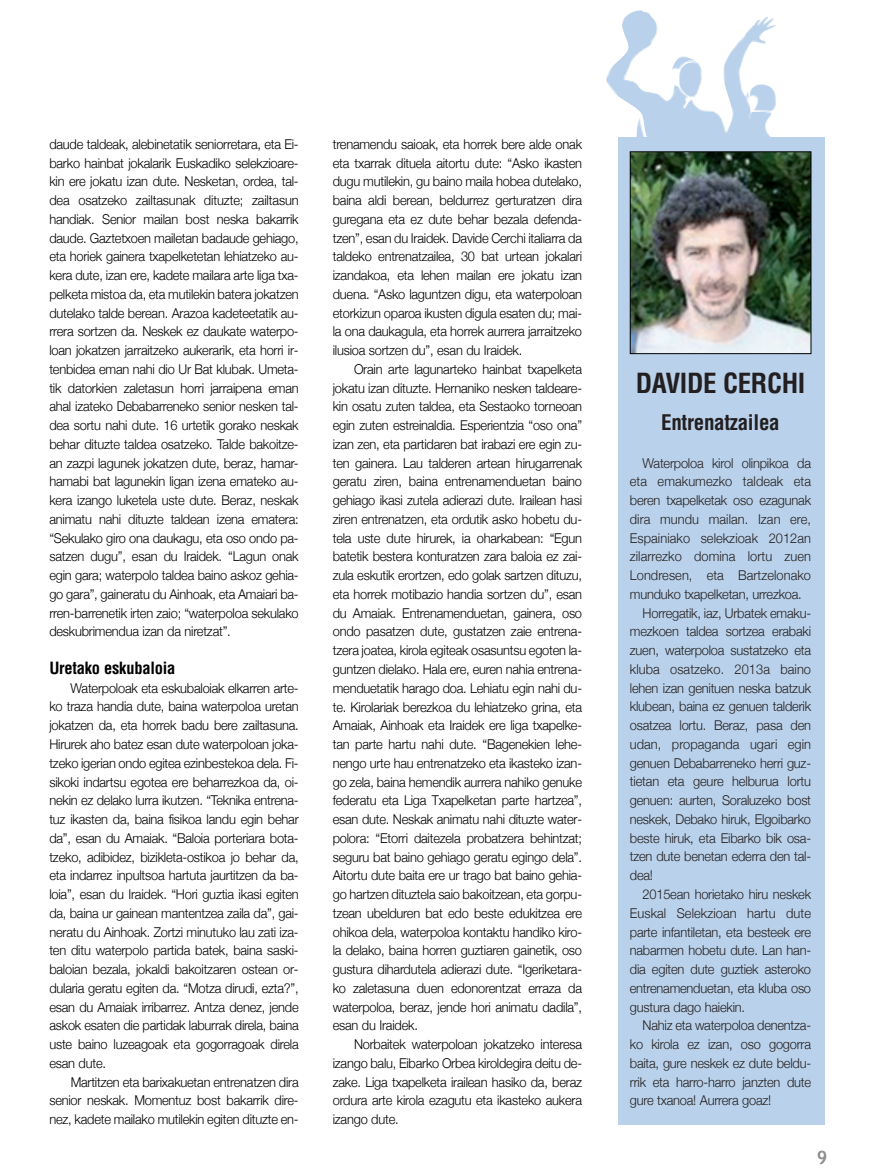
<style>
.page{position:relative;width:877px;height:1175px;background:#fff}
.page>*{position:absolute;margin:0;border:0;box-sizing:border-box;transform-origin:0 0}
.t1{font:700 condensed 27px "Helvetica";letter-spacing:-.015em;color:#231f20}
.t2{font:700 condensed 21px "Helvetica";letter-spacing:-.015em;color:#231f20}
.t3{font:18px "Trebuchet MS";color:#716c6b}
.t4{font:700 condensed 16.5px "Helvetica";letter-spacing:-.015em;color:#000}
.t5{font:300 13.5px/18.8px "Helvetica Neue";letter-spacing:-.015em;color:#000;text-align:justify;scale:.95 1}
.t6{font:300 13.5px "Helvetica Neue";letter-spacing:-.015em;color:#231f20;scale:.95 1}
.t7{font:300 13.5px "Helvetica Neue";letter-spacing:.005em;color:#231f20;scale:.95 1}
</style>
<div class="page">
<img style="left:606px;top:10px;width:170px;height:127px">
<div style="left:618px;top:137px;width:207px;height:987px;background:#b9d1ea"></div>
<img style="left:632px;top:153px;width:177px;height:199px">
<div style="left:630px;top:151px;width:181px;height:203px;border:1px solid #000"></div>
<p class="t5" style="left:49px;top:134px;width:264px">daude taldeak, alebinetatik seniorretara, eta ei&shy;barko hainbat jokalarik euskadiko selekzioare&shy;kin ere jokatu izan dute. Nesketan, ordea, tal&shy;dea osatzeko zailtasunak dituzte; zailtasun handiak. senior mailan bost neska bakarrik daude. Gaztetxoen mailetan badaude gehiago, eta horiek gainera txapelketetan lehiatzeko au&shy;kera dute, izan ere, kadete mailara arte liga txa&shy;pelketa mistoa da, eta mutilekin batera jokatzen dutelako talde berean. arazoa kadeteetatik au&shy;rrera sortzen da. Neskek ez daukate waterpo&shy;loan jokatzen jarraitzeko aukerarik, eta horri ir&shy;tenbidea eman nahi dio ur bat klubak. umeta&shy;tik datorkien zaletasun horri jarraipena eman ahal izateko debabarreneko senior nesken tal&shy;dea sortu nahi dute. 16 urtetik gorako neskak behar dituzte taldea osatzeko. talde bakoitze&shy;an zazpi lagunek jokatzen dute, beraz, hamar&shy;hamabi bat lagunekin ligan izena emateko au&shy;kera izango luketela uste dute. beraz, neskak animatu nahi dituzte taldean izena ematera: “sekulako giro ona daukagu, eta oso ondo pa&shy;satzen dugu”, esan du iraidek. “Lagun onak egin gara; waterpolo taldea baino askoz gehia&shy;go gara”, gaineratu du ainhoak, eta amaiari ba&shy;rren-barrenetik irten zaio; “waterpoloa sekulako deskubrimendua izan da niretzat”.</p>
<p class="t4" style="left:49px;top:658px;width:127px">Uretako eskubaloia</p>
<p class="t5" style="left:49px;top:678px;width:264px;text-indent:21px">Waterpoloak eta eskubaloiak elkarren arte&shy;ko traza handia dute, baina waterpoloa uretan jokatzen da, eta horrek badu bere zailtasuna.<br>Hirurek aho batez esan dute waterpoloan joka&shy;tzeko igerian ondo egitea ezinbestekoa dela. Fi&shy;sikoki indartsu egotea ere beharrezkoa da, oi&shy;nekin ez delako lurra ikutzen. “teknika entrena&shy;tuz ikasten da, baina fisikoa landu egin behar da”, esan du amaiak. “baloia porteriara bota&shy;tzeko, adibidez, bizikleta-ostikoa jo behar da, eta indarrez inpultsoa hartuta jaurtitzen da ba&shy;loia”, esan du iraidek. “Hori guztia ikasi egiten da, baina ur gainean mantentzea zaila da”, gai&shy;neratu du ainhoak. zortzi minutuko lau zati iza&shy;ten ditu waterpolo partida batek, baina saski&shy;baloian bezala, jokaldi bakoitzaren ostean or&shy;dularia geratu egiten da. “Motza dirudi, ezta?”, esan du amaiak irribarrez. antza denez, jende askok esaten die partidak laburrak direla, baina uste baino luzeagoak eta gogorragoak direla esan dute.</p>
<p class="t5" style="left:49px;top:1072px;width:264px;text-indent:21px">Martitzen eta barixakuetan entrenatzen dira senior neskak. Momentuz bost bakarrik dire&shy;nez, kadete mailako mutilekin egiten dituzte en-</p>
<p class="t5" style="left:333px;top:134px;width:264px">trenamendu saioak, eta horrek bere alde onak eta txarrak dituela aitortu dute: “asko ikasten dugu mutilekin, gu baino maila hobea dutelako, baina aldi berean, beldurrez gerturatzen dira guregana eta ez dute behar bezala defenda&shy;tzen”, esan du iraidek. davide Cerchi italiarra da taldeko entrenatzailea, 30 bat urtean jokalari izandakoa, eta lehen mailan ere jokatu izan duena. “asko laguntzen digu, eta waterpoloan etorkizun oparoa ikusten digula esaten du; mai&shy;la ona daukagula, eta horrek aurrera jarraitzeko ilusioa sortzen du”, esan du iraidek.</p>
<p class="t5" style="left:333px;top:359px;width:264px;text-indent:21px">orain arte lagunarteko hainbat txapelketa jokatu izan dituzte. Hernaniko nesken taldeare&shy;kin osatu zuten taldea, eta sestaoko torneoan egin zuten estreinaldia. esperientzia “oso ona” izan zen, eta partidaren bat irabazi ere egin zu&shy;ten gainera. Lau talderen artean hirugarrenak geratu ziren, baina entrenamenduetan baino gehiago ikasi zutela adierazi dute. irailean hasi ziren entrenatzen, eta ordutik asko hobetu du&shy;tela uste dute hirurek, ia oharkabean: “egun batetik bestera konturatzen zara baloia ez zai&shy;zula eskutik erortzen, edo golak sartzen dituzu, eta horrek motibazio handia sortzen du”, esan du amaiak. entrenamenduetan, gainera, oso ondo pasatzen dute, gustatzen zaie entrena&shy;tzera joatea, kirola egiteak osasuntsu egoten la&shy;guntzen dielako. Hala ere, euren nahia entrena&shy;menduetatik harago doa. Lehiatu egin nahi du&shy;te. kirolariak berezkoa du lehiatzeko grina, eta amaiak, ainhoak eta iraidek ere liga txapelke&shy;tan parte hartu nahi dute. “bagenekien lehe&shy;nengo urte hau entrenatzeko eta ikasteko izan&shy;go zela, baina hemendik aurrera nahiko genuke federatu eta Liga txapelketan parte hartzea”, esan dute. Neskak animatu nahi dituzte water&shy;polora: “etorri daitezela probatzera behintzat; seguru bat baino gehiago geratu egingo dela”. aitortu dute baita ere ur trago bat baino gehia&shy;go hartzen dituztela saio bakoitzean, eta gorpu&shy;tzean ubelduren bat edo beste edukitzea ere ohikoa dela, waterpoloa kontaktu handiko kiro&shy;la delako, baina horren guztiaren gainetik, oso gustura dihardutela adierazi dute. “igeriketara&shy;ko zaletasuna duen edonorentzat erraza da waterpoloa, beraz, jende hori animatu dadila”, esan du iraidek.</p>
<p class="t5" style="left:333px;top:1034px;width:264px;text-indent:21px">Norbaitek waterpoloan jokatzeko interesa izango balu, eibarko orbea kiroldegira deitu de&shy;zake. Liga txapelketa irailean hasiko da, beraz ordura arte kirola ezagutu eta ikasteko aukera izango dute.</p>
<h1 class="t1" style="left:636px;top:367px;width:171px">DAVIDE CERCHI</h1>
<h2 class="t2" style="left:661px;top:410px;width:120px">Entrenatzailea</h2>
<p class="t6" style="left:643px;top:454px;width:179px">Waterpoloa kirol olinpikoa da</p>
<p class="t6" style="left:630px;top:473px;width:192px">eta emakumezko taldeak eta</p>
<p class="t6" style="left:630px;top:492px;width:192px">beren txapelketak oso ezagunak</p>
<p class="t6" style="left:630px;top:511px;width:192px">dira mundu mailan. izan ere,</p>
<p class="t7" style="left:630px;top:529px;width:192px">espainiako selekzioak 2012an</p>
<p class="t6" style="left:630px;top:548px;width:192px">zilarrezko domina lortu zuen</p>
<p class="t6" style="left:630px;top:567px;width:192px">Londresen, eta bartzelonako</p>
<p class="t6" style="left:630px;top:586px;width:183px">munduko txapelketan, urrezkoa.</p>
<p class="t6" style="left:643px;top:604px;width:179px">Horregatik, iaz, urbatek emaku-</p>
<p class="t6" style="left:630px;top:623px;width:192px">mezkoen taldea sortzea erabaki</p>
<p class="t6" style="left:630px;top:642px;width:192px">zuen, waterpoloa sustatzeko eta</p>
<p class="t7" style="left:630px;top:661px;width:192px">kluba osatzeko. 2013a baino</p>
<p class="t6" style="left:630px;top:679px;width:192px">lehen izan genituen neska batzuk</p>
<p class="t6" style="left:630px;top:698px;width:192px">klubean, baina ez genuen talderik</p>
<p class="t6" style="left:630px;top:717px;width:192px">osatzea lortu. beraz, pasa den</p>
<p class="t7" style="left:630px;top:736px;width:192px">udan, propaganda ugari egin</p>
<p class="t6" style="left:630px;top:754px;width:192px">genuen debabarreneko herri guz-</p>
<p class="t6" style="left:630px;top:773px;width:192px">tietan eta geure helburua lortu</p>
<p class="t6" style="left:630px;top:792px;width:192px">genuen: aurten, soraluzeko bost</p>
<p class="t6" style="left:630px;top:811px;width:192px">neskek, debako hiruk, elgoibarko</p>
<p class="t6" style="left:630px;top:829px;width:192px">beste hiruk, eta eibarko bik osa-</p>
<p class="t6" style="left:630px;top:848px;width:192px">tzen dute benetan ederra den tal-</p>
<p class="t6" style="left:630px;top:867px;width:26px">dea!</p>
<p class="t6" style="left:643px;top:886px;width:179px">2015ean horietako hiru neskek</p>
<p class="t6" style="left:630px;top:904px;width:192px">euskal selekzioan hartu dute</p>
<p class="t6" style="left:630px;top:923px;width:192px">parte infantiletan, eta besteek ere</p>
<p class="t6" style="left:630px;top:942px;width:192px">nabarmen hobetu dute. Lan han-</p>
<p class="t6" style="left:630px;top:961px;width:192px">dia egiten dute guztiek asteroko</p>
<p class="t6" style="left:630px;top:979px;width:192px">entrenamenduetan, eta kluba oso</p>
<p class="t6" style="left:630px;top:998px;width:123px">gustura dago haiekin.</p>
<p class="t6" style="left:643px;top:1017px;width:179px">Nahiz eta waterpoloa denentza-</p>
<p class="t6" style="left:630px;top:1036px;width:192px">ko kirola ez izan, oso gogorra</p>
<p class="t6" style="left:630px;top:1054px;width:192px">baita, gure neskek ez dute beldu-</p>
<p class="t6" style="left:630px;top:1073px;width:192px">rrik eta harro-harro janzten dute</p>
<p class="t6" style="left:630px;top:1092px;width:150px">gure txanoa! aurrera goaz!</p>
<h3 class="t3" style="left:818px;top:1147px;width:11px">9</h3>
</div>
